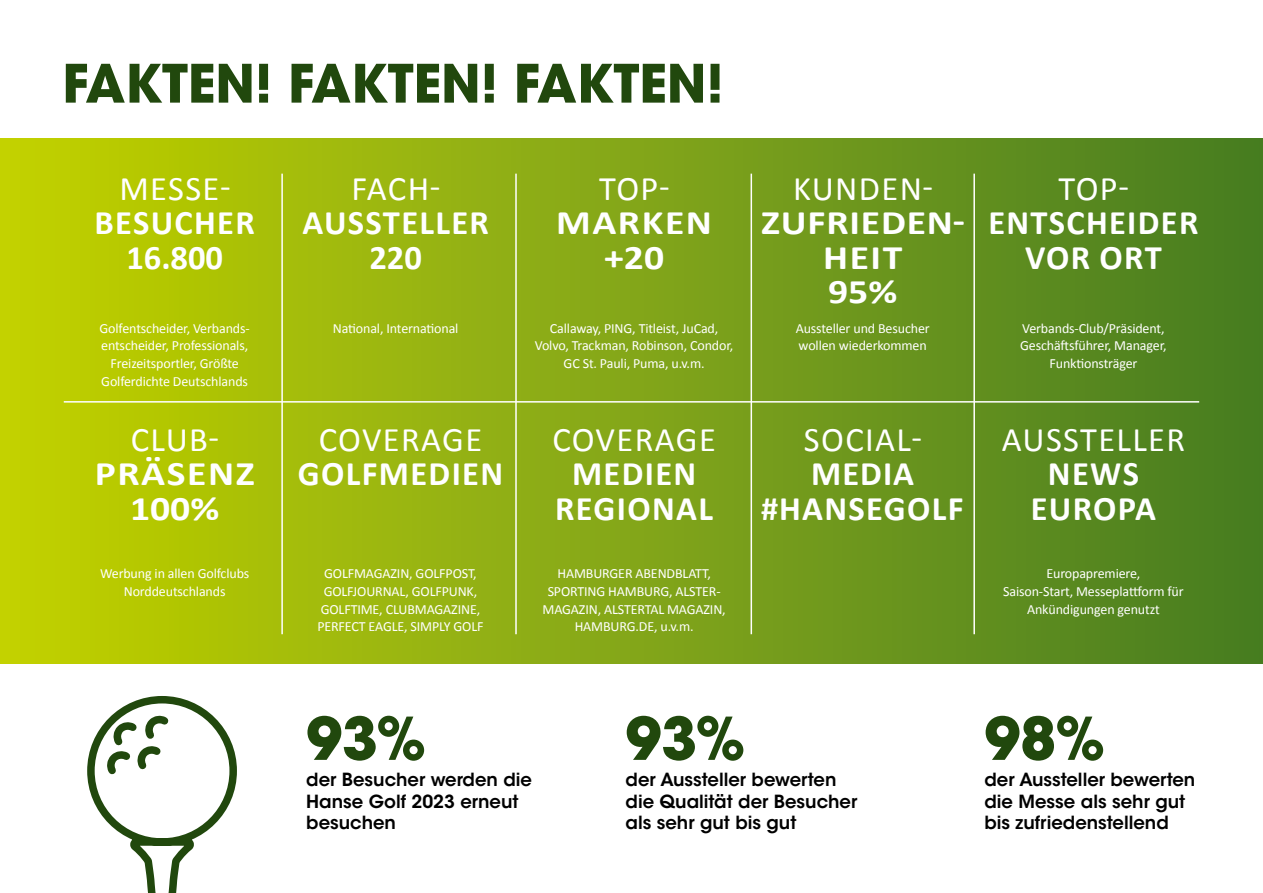
<style>
.page{position:relative;width:1263px;height:893px;background:#fff}
.page>*{position:absolute;margin:0;border:0;box-sizing:border-box;transform-origin:0 0}
.t1{font:700 58.5px "ITC Avant Garde Std";color:#21480d}
.t2{font:700 52.5px "ITC Avant Garde Std";letter-spacing:-.005em;color:#21480d}
.t3{font:700 34.5px/34.5px "Calibri";letter-spacing:.04em;color:#fff;text-align:center}
.t4{font:34.5px/34.5px "Calibri";letter-spacing:.04em;color:#fff;text-align:center}
.t5{font:700 34.5px/34.5px "Calibri";letter-spacing:.04em;color:#fff;text-align:center;scale:1.15 1}
.t6{font:700 34.5px/34.5px "Calibri";letter-spacing:.02em;color:#fff;text-align:center;scale:1.15 1}
.t7{font:600 18px/21.6px "ITC Avant Garde Std";color:#000}
.Fließtext_Initial{font:14.1px/17.9px "Calibri";letter-spacing:-.01em;color:#fff;text-align:center}
.s1{font-weight:400}
.s2{font-weight:700}
</style>
<div class="page">
<div style="left:0;top:138px;width:1263px;height:525px;background:linear-gradient(to right,#c3d102,#457b27)"></div>
<hr style="left:64px;top:401px;width:1135px;height:2px;background:#fff">
<hr style="left:281px;top:174px;width:2px;height:460px;background:#fff">
<hr style="left:515px;top:174px;width:2px;height:460px;background:#fff">
<hr style="left:750px;top:174px;width:2px;height:460px;background:#fff">
<hr style="left:973px;top:174px;width:2px;height:460px;background:#fff">
<svg style="left:87px;top:696px;width:150px;height:197px"></svg>
<p class="t2" style="left:62px;top:49px;width:663px">FAKTEN! FAKTEN! FAKTEN!</p>
<p class="t3" style="left:94px;top:170px;width:162px"><span class="s1">MESSE-<br></span>BESUCHER</p>
<p class="t3" style="left:126px;top:239px;width:98px">16.800</p>
<p class="Fließtext_Initial" style="left:100px;top:319px;width:152px">Golfentscheider, Verbands&shy;entscheider, Professionals,<br>Freizeitsportler, Größte</p>
<p class="Fließtext_Initial" style="left:101px;top:372px;width:148px">Golferdichte Deutschlands</p>
<p class="t4" style="left:131px;top:421px;width:90px">CLUB-</p>
<p class="t5" style="left:95px;top:455px;width:141px">PRÄSENZ</p>
<p class="t5" style="left:130px;top:490px;width:79px">100%</p>
<p class="Fließtext_Initial" style="left:100px;top:564px;width:151px">Werbung in allen Golfclubs<br>Norddeutschlands</p>
<p class="t3" style="left:302px;top:170px;width:188px"><span class="s1">FACH-<br></span>AUSSTELLER</p>
<p class="t3" style="left:369px;top:239px;width:54px">220</p>
<p class="Fließtext_Initial" style="left:333px;top:319px;width:127px">National, International</p>
<p class="t4" style="left:319px;top:421px;width:165px">COVERAGE</p>
<p class="t3" style="left:298px;top:455px;width:207px">GOLFMEDIEN</p>
<p class="Fließtext_Initial" style="left:317px;top:564px;width:168px">GOLFMAGAZIN, GOLFPOST,<br>GOLFJOURNAL, GOLFPUNK,<br>GOLFTIME, CLUBMAGAZINE,<br>PERFECT EAGLE, SIMPLY GOLF</p>
<p class="t5" style="left:556px;top:170px;width:137px"><span class="s1">TOP-<br></span>MARKEN</p>
<p class="t5" style="left:604px;top:239px;width:54px">+20</p>
<p class="Fließtext_Initial" style="left:535px;top:319px;width:200px">Callaway, PING, Titleist, JuCad,<br>Volvo, Trackman, Robinson, Condor,<br>GC St. Pauli, Puma, u.v.m.</p>
<p class="t4" style="left:552px;top:421px;width:165px">COVERAGE<br><span class="s2">MEDIEN</span></p>
<p class="t3" style="left:555px;top:490px;width:159px">REGIONAL</p>
<p class="Fließtext_Initial" style="left:542px;top:564px;width:185px">HAMBURGER ABENDBLATT,<br>SPORTING HAMBURG, ALSTER-<br>MAGAZIN, ALSTERTAL MAGAZIN,<br>HAMBURG.DE, u.v.m.</p>
<p class="t6" style="left:761px;top:170px;width:179px"><span class="s1">KUNDEN-<br></span>ZUFRIEDEN-<br>HEIT</p>
<p class="t5" style="left:828px;top:273px;width:62px">95%</p>
<p class="Fließtext_Initial" style="left:796px;top:319px;width:136px;text-align:left">Aussteller und Besucher wollen wiederkommen</p>
<p class="t4" style="left:804px;top:421px;width:120px">SOCIAL-</p>
<p class="t3" style="left:811px;top:455px;width:104px">MEDIA</p>
<p class="t3" style="left:761px;top:490px;width:204px">#HANSEGOLF</p>
<p class="t4" style="left:1058px;top:170px;width:72px">TOP-</p>
<p class="t3" style="left:988px;top:204px;width:212px">ENTSCHEIDER</p>
<p class="t3" style="left:1025px;top:239px;width:138px">VOR ORT</p>
<p class="Fließtext_Initial" style="left:1020px;top:319px;width:148px">Verbands-Club/Präsident, -Geschäftsführer, Manager, -Funktionsträger</p>
<p class="t4" style="left:1002px;top:421px;width:185px">AUSSTELLER<br><span class="s2">NEWS</span></p>
<p class="t3" style="left:1031px;top:490px;width:127px">EUROPA</p>
<p class="Fließtext_Initial" style="left:1003px;top:564px;width:182px">Europapremiere,<br>Saison-Start, Messeplattform für<br>Ankündigungen genutzt</p>
<p class="t1" style="left:306px;top:700px;width:121px">93%</p>
<p class="t7" style="left:306px;top:768px;width:227px">der Besucher werden die<br>Hanse Golf 2023 erneut besuchen</p>
<p class="t1" style="left:625px;top:700px;width:121px">93%</p>
<p class="t7" style="left:625px;top:768px;width:233px">der Aussteller bewerten die Qualität der Besucher als sehr gut bis gut</p>
<p class="t1" style="left:984px;top:700px;width:122px">98%</p>
<p class="t7" style="left:984px;top:768px;width:212px">der Aussteller bewerten die Messe als sehr gut bis zufriedenstellend</p>
</div>
